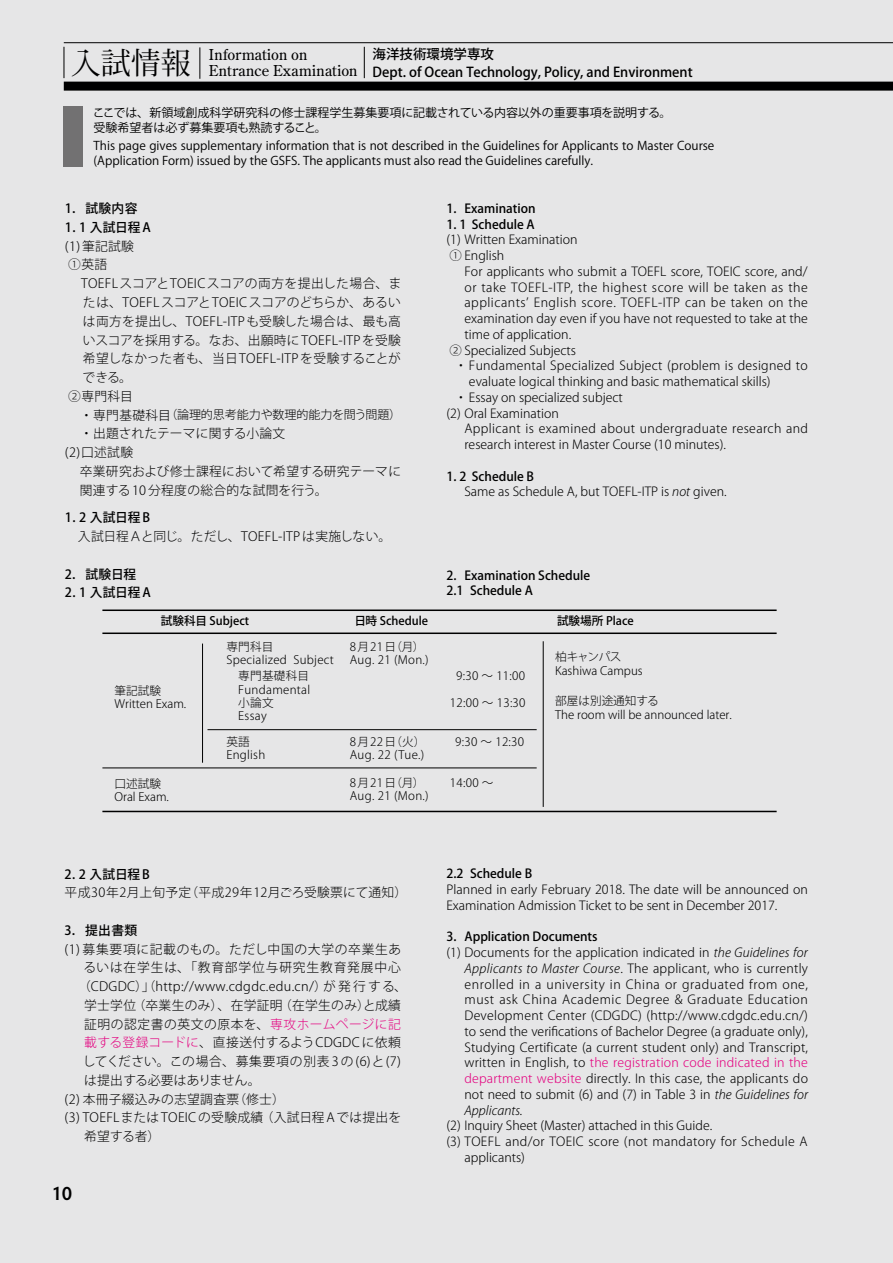
<style>
.page{position:relative;width:893px;height:1263px;background:#e6e6e7}
.page>*{position:absolute;margin:0;border:0;box-sizing:border-box;transform-origin:0 0}
.t1{font:30px "Koz Min Pro";color:#000}
.t2{font:600 19.5px "Hypatia Sans Pro";color:#000}
.t3{font:15px/16.5px "Century Old Style Std";letter-spacing:.015em;color:#000}
.t4{font:500 13.5px "Koz Go Pro";color:#000}
.t5{font:300 12.75px/18.8px "Koz Go Pro";letter-spacing:.025em;color:#000}
.t6{font:500 12.75px "Koz Go Pro";letter-spacing:.025em;color:#000}
.t7{font:300 12.75px "Koz Go Pro";letter-spacing:.06em;color:#000}
.t8{font:300 12.75px "Koz Go Pro";letter-spacing:.055em;color:#000}
.t9{font:300 12.75px "Koz Go Pro";letter-spacing:.065em;color:#000}
.t10{font:300 12.75px "Koz Go Pro";letter-spacing:.045em;color:#000}
.t11{font:300 12.75px "Koz Go Pro";letter-spacing:.005em;color:#000}
.t12{font:300 12.45px/15.8px "Koz Go Pro";letter-spacing:.005em;color:#000}
.t13{font:500 12.45px/15.8px "Koz Go Pro";color:#000}
.t14{font:300 12.45px "Koz Go Pro";letter-spacing:.03em;color:#000}
.t15{font:300 12.45px "Koz Go Pro";letter-spacing:.04em;color:#000}
.t16{font:300 12.45px "Koz Go Pro";letter-spacing:.045em;color:#000}
.t17{font:300 12.45px "Koz Go Pro";letter-spacing:.02em;color:#e4007f}
.t18{font:12px/15px "Koz Go Pro";color:#000}
.t19{font:300 12px "Koz Go Pro";letter-spacing:-.005em;color:#000}
.t20{font:300 11.55px/13px "Koz Go Pro";letter-spacing:.025em;color:#000}
.t21{font:300 11.55px/13px "Koz Go Pro";color:#000}
.t22{font:500 11.55px "Koz Go Pro";color:#000}
.s1{font-size:12.75px}
.s2{color:#e4007f}
.s3{color:#000}
</style>
<div class="page">
<div style="left:64px;top:106px;width:19px;height:60px;background:#727172"></div>
<hr style="left:543px;top:641px;width:1px;height:166px;background:#000">
<hr style="left:102px;top:811px;width:675px;height:1px;background:#000">
<hr style="left:102px;top:632px;width:675px;height:2px;background:#000">
<hr style="left:102px;top:609px;width:675px;height:2px;background:#000">
<hr style="left:102px;top:767px;width:435px;height:1px;background:#000">
<hr style="left:202px;top:643px;width:1px;height:120px;background:#000">
<hr style="left:207px;top:729px;width:330px;height:1px;background:#000">
<div style="left:64px;top:82px;width:829px;height:9px;background:#000"></div>
<hr style="left:64px;top:47px;width:1px;height:31px;background:#000">
<hr style="left:200px;top:47px;width:1px;height:32px;background:#000">
<hr style="left:364px;top:47px;width:1px;height:31px;background:#000">
<hr style="left:64px;top:42px;width:829px;height:1px;background:#000">
<h1 class="t1" style="left:71px;top:42px;width:121px">入試情報</h1>
<p class="t3" style="left:209px;top:46px;width:150px">Information on<br>Entrance Examination</p>
<p class="t4" style="left:373px;top:46px;width:123px">海洋技術環境学専攻</p>
<p class="t4" style="left:373px;top:64px;width:322px">Dept. of Ocean Technology, Policy, and Environment</p>
<p class="t18" style="left:93px;top:105px;width:580px">ここでは、新領域創成科学研究科の修士課程学生募集要項に記載されている内容以外の重要事項を説明する。受験希望者は必ず募集要項も熟読すること。</p>
<p class="t18" style="left:94px;top:138px;width:622px">This page gives supplementary information that is not described in the Guidelines for Applicants to Master Course (Application Form) issued by the GSFS. The applicants must also read the Guidelines carefully.</p>
<p class="t6" style="left:65px;top:200px;width:74px">1．試験内容</p>
<p class="t6" style="left:65px;top:219px;width:88px">1. 1 入試日程 A</p>
<p class="t5" style="left:65px;top:237px;width:71px">(1) 筆記試験<br>①英語</p>
<p class="t5" style="left:81px;top:274px;width:322px">TOEFLスコアとTOEICスコアの両方を提出した場合、ま</p>
<p class="t5" style="left:83px;top:293px;width:319px">たは、TOEFLスコアとTOEICスコアのどちらか、あるい</p>
<p class="t5" style="left:83px;top:312px;width:319px">は両方を提出し、TOEFL-ITPも受験した場合は、最も高</p>
<p class="t5" style="left:83px;top:331px;width:319px">いスコアを採用する。なお、出願時に TOEFL-ITPを受験</p>
<p class="t5" style="left:83px;top:349px;width:320px">希望しなかった者も、当日TOEFL-ITP を受験することが</p>
<p class="t5" style="left:83px;top:368px;width:51px">できる。</p>
<p class="t5" style="left:68px;top:387px;width:66px">②専門科目</p>
<p class="t19" style="left:80px;top:407px;width:322px"><span class="s1">・専門基礎科目</span>（論理的思考能力や数理的能力を問う問題）</p>
<p class="t5" style="left:65px;top:424px;width:222px;text-indent:15px">・出題されたテーマに関する小論文(2)口述試験</p>
<p class="t5" style="left:80px;top:462px;width:323px">卒業研究および修士課程において希望する研究テーマに関連する10 分程度の総合的な試問を行う。</p>
<p class="t6" style="left:65px;top:509px;width:87px">1. 2 入試日程 B</p>
<p class="t5" style="left:65px;top:527px;width:328px">　入試日程Ａと同じ。ただし、TOEFL-ITP は実施しない。</p>
<p class="t6" style="left:65px;top:566px;width:73px">2．試験日程</p>
<p class="t6" style="left:65px;top:584px;width:88px">2. 1 入試日程 A</p>
<p class="t13" style="left:446px;top:201px;width:90px">1. Examination</p>
<p class="t13" style="left:446px;top:217px;width:90px">1. 1 Schedule A</p>
<p class="t12" style="left:446px;top:232px;width:132px">(1) Written Examination<br>① English</p>
<p class="t12" style="left:464px;top:264px;width:345px">For applicants who submit a TOEFL score, TOEIC score, and/</p>
<p class="t15" style="left:464px;top:279px;width:345px">or take TOEFL-ITP, the highest score will be taken as the</p>
<p class="t15" style="left:464px;top:295px;width:345px">applicants’ English score. TOEFL-ITP can be taken on the</p>
<p class="t12" style="left:464px;top:311px;width:345px">examination day even if you have not requested to take at the</p>
<p class="t12" style="left:464px;top:327px;width:108px">time of application.</p>
<p class="t12" style="left:449px;top:342px;width:128px">② Specialized Subjects</p>
<p class="t12" style="left:455px;top:358px;width:354px">・Fundamental Specialized Subject (problem is designed to</p>
<p class="t12" style="left:469px;top:374px;width:303px">evaluate logical thinking and basic mathematical skills)</p>
<p class="t12" style="left:455px;top:390px;width:170px">・Essay on specialized subject</p>
<p class="t12" style="left:446px;top:405px;width:114px">(2) Oral Examination</p>
<p class="t14" style="left:464px;top:421px;width:345px">Applicant is examined about undergraduate research and</p>
<p class="t12" style="left:464px;top:437px;width:263px">research interest in Master Course (10 minutes).</p>
<p class="t13" style="left:446px;top:469px;width:89px">1. 2 Schedule B</p>
<p class="t12" style="left:464px;top:484px;width:264px">Same as Schedule A, but TOEFL-ITP is not given.</p>
<p class="t13" style="left:446px;top:568px;width:145px">2. Examination Schedule<br>2.1 Schedule A</p>
<p class="t22" style="left:161px;top:613px;width:90px">試験科目 Subject</p>
<p class="t22" style="left:354px;top:613px;width:75px">日時 Schedule</p>
<p class="t22" style="left:557px;top:613px;width:78px">試験場所 Place</p>
<p class="t20" style="left:226px;top:641px;width:49px">専門科目</p>
<p class="t20" style="left:350px;top:641px;width:76px">8月21日（月）</p>
<p class="t20" style="left:226px;top:654px;width:109px">Specialized Subject</p>
<p class="t20" style="left:350px;top:654px;width:80px">Aug. 21 (Mon.)</p>
<p class="t20" style="left:226px;top:670px;width:84px">　専門基礎科目</p>
<p class="t20" style="left:456px;top:670px;width:70px">9:30 〜 11:00</p>
<p class="t20" style="left:226px;top:683px;width:85px">　Fundamental　小論文</p>
<p class="t21" style="left:555px;top:649px;width:89px;line-height:14.5px">柏キャンパス<br>Kashiwa Campus</p>
<p class="t21" style="left:555px;top:693px;width:178px;line-height:14.5px">部屋は別途通知する<br>The room will be announced later.</p>
<p class="t21" style="left:115px;top:684px;width:73px">筆記試験<br>Written Exam.</p>
<p class="t20" style="left:450px;top:696px;width:77px">12:00 〜 13:30</p>
<p class="t20" style="left:226px;top:709px;width:42px">　Essay</p>
<p class="t20" style="left:226px;top:735px;width:25px">英語</p>
<p class="t20" style="left:350px;top:735px;width:77px">8月22日（火）</p>
<p class="t20" style="left:455px;top:735px;width:70px">9:30 〜 12:30</p>
<p class="t20" style="left:226px;top:748px;width:40px">English</p>
<p class="t20" style="left:350px;top:748px;width:76px">Aug. 22 (Tue.)</p>
<p class="t20" style="left:350px;top:776px;width:76px">8月21日（月）</p>
<p class="t20" style="left:450px;top:776px;width:45px">14:00 〜</p>
<p class="t20" style="left:350px;top:789px;width:80px">Aug. 21 (Mon.)</p>
<p class="t21" style="left:115px;top:777px;width:56px">口述試験<br>Oral Exam.</p>
<p class="t6" style="left:65px;top:866px;width:87px">2. 2 入試日程 B</p>
<p class="t5" style="left:65px;top:883px;width:344px">平成30年2月上旬予定（平成29年12月ごろ受験票にて通知）</p>
<p class="t6" style="left:65px;top:922px;width:74px">3．提出書類</p>
<p class="t8" style="left:65px;top:940px;width:338px">(1) 募集要項に記載のもの。ただし中国の大学の卒業生あ</p>
<p class="t9" style="left:83px;top:959px;width:319px">るいは在学生は、「教育部学位与研究生教育発展中心</p>
<p class="t5" style="left:78px;top:977px;width:331px">（CDGDC）」（http://www.cdgdc.edu.cn/）が発行する、</p>
<p class="t5" style="left:84px;top:996px;width:318px">学士学位（卒業生のみ）、在学証明（在学生のみ）と成績</p>
<p class="t10" style="left:84px;top:1015px;width:318px">証明の認定書の英文の原本を、<span class="s2">専攻ホームページに記</span></p>
<p class="t5" style="left:84px;top:1033px;width:318px"><span class="s2">載する登録コードに</span>、直接送付するようCDGDC に依頼</p>
<p class="t7" style="left:83px;top:1053px;width:320px">してください。この場合、募集要項の別表3の(6)と(7)</p>
<p class="t11" style="left:84px;top:1072px;width:178px">は提出する必要はありません。</p>
<p class="t5" style="left:65px;top:1090px;width:222px">(2) 本冊子綴込みの志望調査票（修士）</p>
<p class="t5" style="left:65px;top:1108px;width:338px">(3) TOEFLまたは TOEIC の受験成績（入試日程 Aでは提出を</p>
<p class="t5" style="left:84px;top:1127px;width:78px">希望する者）</p>
<h2 class="t2" style="left:51px;top:1180px;width:22px">10</h2>
<p class="t13" style="left:446px;top:866px;width:87px">2.2 Schedule B</p>
<p class="t12" style="left:446px;top:882px;width:363px">Planned in early February 2018. The date will be announced on<br>Examination Admission Ticket to be sent in December 2017.</p>
<p class="t13" style="left:446px;top:929px;width:153px">3. Application Documents</p>
<p class="t12" style="left:446px;top:945px;width:363px">(1) Documents for the application indicated in the Guidelines for</p>
<p class="t12" style="left:464px;top:960px;width:345px">Applicants to Master Course. The applicant, who is currently</p>
<p class="t16" style="left:464px;top:976px;width:345px">enrolled in a university in China or graduated from one,</p>
<p class="t16" style="left:464px;top:991px;width:345px">must ask China Academic Degree &amp; Graduate Education</p>
<p class="t12" style="left:464px;top:1008px;width:345px">Development Center (CDGDC) (http://www.cdgdc.edu.cn/)</p>
<p class="t12" style="left:464px;top:1023px;width:345px">to send the verifications of Bachelor Degree (a graduate only),</p>
<p class="t12" style="left:464px;top:1039px;width:345px">Studying Certificate (a current student only) and Transcript,</p>
<p class="t17" style="left:464px;top:1054px;width:345px"><span class="s3">written in English, to</span> the registration code indicated in the</p>
<p class="t12" style="left:464px;top:1071px;width:345px"><span class="s2">department website</span> directly. In this case, the applicants do</p>
<p class="t12" style="left:464px;top:1086px;width:345px">not need to submit (6) and (7) in Table 3 in the Guidelines for</p>
<p class="t12" style="left:464px;top:1102px;width:60px">Applicants.</p>
<p class="t12" style="left:446px;top:1118px;width:267px">(2) Inquiry Sheet (Master) attached in this Guide.</p>
<p class="t14" style="left:446px;top:1133px;width:363px">(3) TOEFL and/or TOEIC score (not mandatory for Schedule A</p>
<p class="t12" style="left:464px;top:1149px;width:62px">applicants)</p>
</div>
